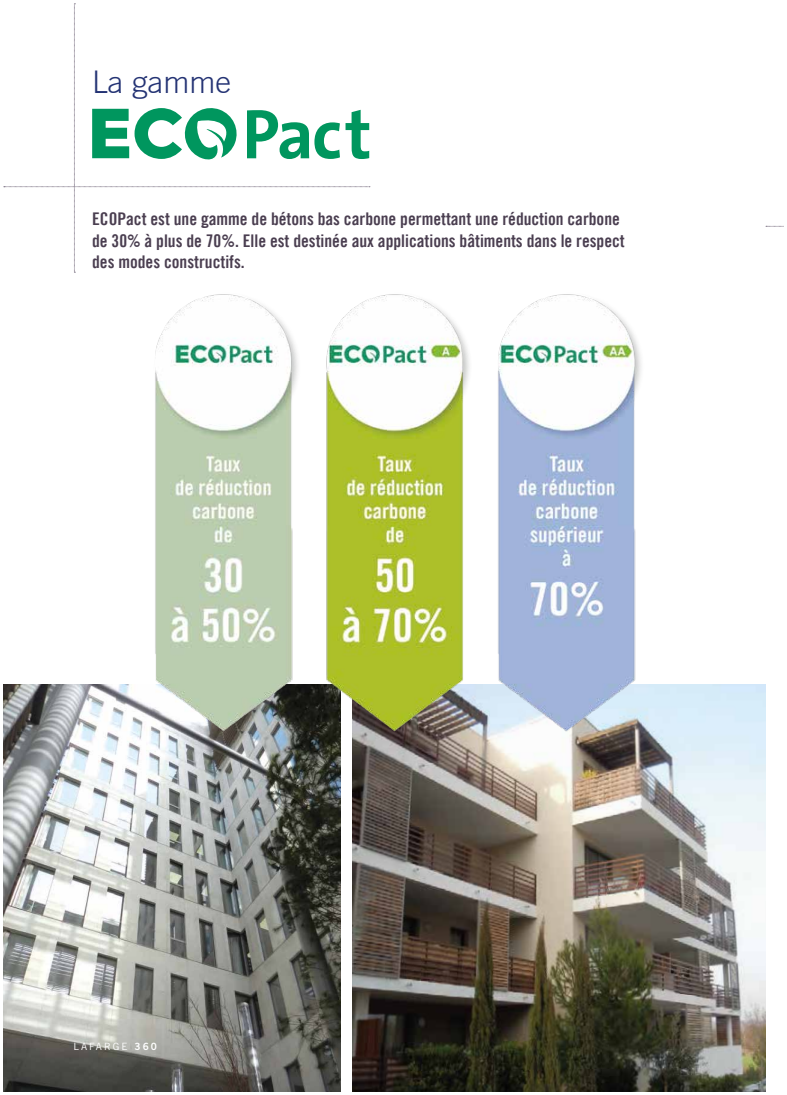
<style>
.page{position:relative;width:787px;height:1095px;background:#fff}
.page>*{position:absolute;margin:0;border:0;box-sizing:border-box;transform-origin:0 0}
.t1{font:300 31.25px "Trade Gothic";color:#243374}
.t2{font:17.5px/21.2px "Trade Gothic LT Bold Cond Twenty";color:#4a3e50}
.t3{font:10px "Trade Gothic LT Std";letter-spacing:.2em;color:#fff}
.s1{font-family:"Trade Gothic LT Std Bd 2"}
</style>
<div class="page">
<img style="left:4px;top:685px;width:336px;height:406px">
<img style="left:353px;top:685px;width:412px;height:406px">
<svg style="left:766px;top:226px;width:18px;height:1px"></svg>
<svg style="left:4px;top:4px;width:366px;height:269px"></svg>
<img style="left:128px;top:294px;width:526px;height:463px">
<h1 class="t1" style="left:92px;top:63px;width:140px">La gamme</h1>
<p class="t2" style="left:92px;top:208px;width:534px">ECOPact est une gamme de bétons bas carbone permettant une réduction carbone de 30% à plus de 70%. Elle est destinée aux applications bâtiments dans le respect des modes constructifs.</p>
<p class="t3" style="left:73px;top:1040px;width:85px">LAFARGE <span class="s1">360</span></p>
</div>
